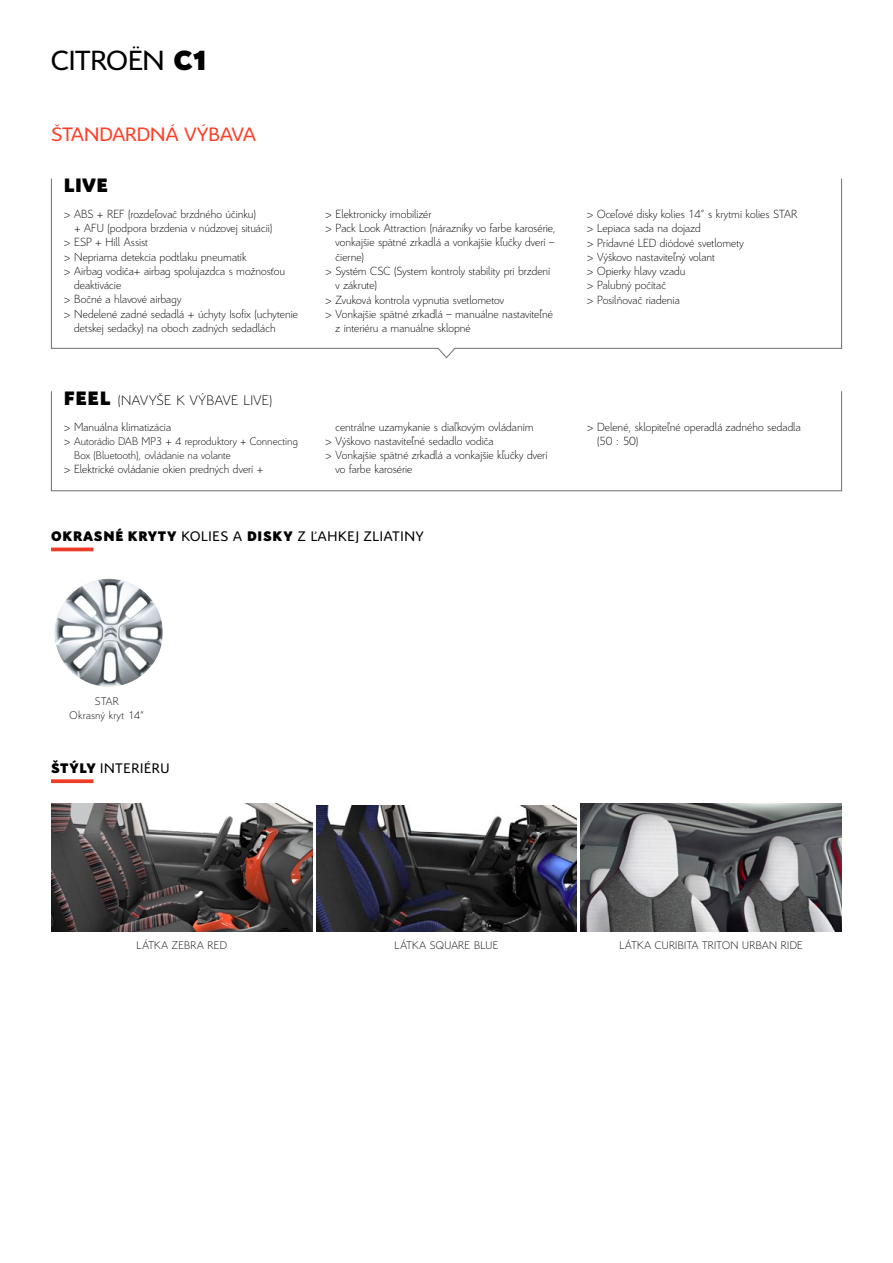
<style>
.page{position:relative;width:893px;height:1263px;background:#fff}
.page>*{position:absolute;margin:0;border:0;box-sizing:border-box;transform-origin:0 0}
.t1{font:30px "Citroen";letter-spacing:-.005em;color:#000;scale:1.04 1}
.t2{font:21px "Citroen";letter-spacing:.005em;color:#ff3f28}
.t3{font:900 21px "Citroen";color:#000}
.t4{font:15px "Citroen";letter-spacing:.05em;color:#000}
.t5{font:300 15px "Citroen";letter-spacing:.025em;color:#000}
.t6{font:300 12.75px/14.2px "Citroen";color:#000}
.t7{font:300 12px/14.2px "Citroen";letter-spacing:.01em;color:#000}
.t8{font:300 12px/13.5px "Citroen";letter-spacing:.03em;color:#000;text-align:center}
.s1{font-weight:900}
.s2{font-weight:900;font-size:21px}
.s3{font-size:12.75px}
</style>
<div class="page">
<svg style="left:51px;top:178px;width:791px;height:181px"></svg>
<div style="left:51px;top:391px;width:791px;height:100px;border:1px solid #6e6e6e"></div>
<hr style="left:51px;top:548px;width:43px;height:3px;background:#ed3c28">
<img style="left:55px;top:579px;width:108px;height:108px;border-radius:54px">
<svg style="left:51px;top:779px;width:43px;height:4px"></svg>
<img style="left:317px;top:805px;width:259px;height:126px">
<img style="left:51px;top:804px;width:262px;height:127px">
<img style="left:580px;top:804px;width:262px;height:127px">
<h1 class="t1" style="left:51px;top:43px;width:151px">CITROËN <span class="s1">C1</span></h1>
<h2 class="t2" style="left:51px;top:122px;width:206px">ŠTANDARDNÁ VÝBAVA</h2>
<h2 class="t3" style="left:64px;top:170px;width:46px">LIVE</h2>
<p class="t6" style="left:64px;top:207px;width:194px">&gt; ABS + REF (rozdeľovač brzdného účinku)</p>
<p class="t6" style="left:74px;top:221px;width:200px">+ AFU (podpora brzdenia v núdzovej situácii)</p>
<p class="t6" style="left:64px;top:235px;width:86px">&gt; ESP + Hill Assist</p>
<p class="t6" style="left:64px;top:249px;width:184px">&gt; Nepriama detekcia podtlaku pneumatík</p>
<p class="t6" style="left:64px;top:264px;width:223px">&gt; Airbag vodiča+ airbag spolujazdca s možnosťou</p>
<p class="t6" style="left:74px;top:278px;width:49px">deaktivácie</p>
<p class="t6" style="left:64px;top:292px;width:119px">&gt; Bočné a hlavové airbagy</p>
<p class="t6" style="left:64px;top:306px;width:236px">&gt; Nedelené zadné sedadlá + úchyty Isofix (uchytenie</p>
<p class="t6" style="left:74px;top:321px;width:203px">detskej sedačky) na oboch zadných sedadlách</p>
<p class="t5" style="left:64px;top:391px;width:210px"><span class="s2">FEEL</span> (NAVYŠE K VÝBAVE LIVE)</p>
<p class="t6" style="left:64px;top:419px;width:109px">&gt; Manuálna klimatizácia</p>
<p class="t7" style="left:74px;top:434px;width:225px;text-indent:-10px"><span class="s3">&gt;</span> Autorádio DAB MP3 + 4 reproduktory + Connecting<br>Box (Bluetooth), ovládanie na volante</p>
<p class="t6" style="left:64px;top:462px;width:201px">&gt; Elektrické ovládanie okien predných dverí +</p>
<p class="t6" style="left:325px;top:207px;width:108px">&gt; Elektronicky imobilizér</p>
<p class="t6" style="left:325px;top:221px;width:232px">&gt; Pack Look Attraction (nárazníky vo farbe karosérie,</p>
<p class="t6" style="left:336px;top:235px;width:220px">vonkajšie spätné zrkadlá a vonkajšie kľučky dverí –</p>
<p class="t6" style="left:336px;top:249px;width:30px">čierne)</p>
<p class="t6" style="left:325px;top:264px;width:227px">&gt; Systém CSC (System kontroly stability pri brzdení</p>
<p class="t6" style="left:336px;top:278px;width:43px">v zákrute)</p>
<p class="t6" style="left:325px;top:292px;width:180px">&gt; Zvuková kontrola vypnutia svetlometov</p>
<p class="t6" style="left:325px;top:306px;width:229px">&gt; Vonkajšie spätné zrkadlá – manuálne nastaviteľné</p>
<p class="t6" style="left:336px;top:321px;width:137px">z interiéru a manuálne sklopné</p>
<p class="t6" style="left:336px;top:419px;width:199px">centrálne uzamykanie s diaľkovým ovládaním</p>
<p class="t6" style="left:325px;top:434px;width:170px">&gt; Výškovo nastaviteľné sedadlo vodiča</p>
<p class="t6" style="left:325px;top:448px;width:224px">&gt; Vonkajšie spätné zrkadlá a vonkajšie kľučky dverí</p>
<p class="t6" style="left:336px;top:462px;width:78px">vo farbe karosérie</p>
<p class="t4" style="left:51px;top:527px;width:374px"><span class="s1">OKRASNÉ KRYTY</span> KOLIES A <span class="s1">DISKY</span> Z ĽAHKEJ ZLIATINY</p>
<p class="t6" style="left:587px;top:207px;width:212px">&gt; Oceľové disky kolies 14” s krytmi kolies STAR &gt; Lepiaca sada na dojazd<br>&gt; Prídavné LED diódové svetlomety<br>&gt; Výškovo nastaviteľný volant<br>&gt; Opierky hlavy vzadu<br>&gt; Palubný počítač<br>&gt; Posilňovač riadenia</p>
<p class="t6" style="left:597px;top:419px;width:205px;text-indent:-10px">&gt; Delené, sklopiteľné operadlá zadného sedadla (50 : 50)</p>
<p class="t8" style="left:70px;top:694px;width:76px">STAR<br>Okrasný kryt 14”</p>
<p class="t4" style="left:51px;top:759px;width:120px"><span class="s1">ŠTÝLY</span> INTERIÉRU</p>
<p class="t7" style="left:137px;top:938px;width:92px">LÁTKA ZEBRA RED</p>
<p class="t8" style="left:395px;top:938px;width:105px">LÁTKA SQUARE BLUE</p>
<p class="t8" style="left:619px;top:938px;width:185px">LÁTKA CURIBITA TRITON URBAN RIDE</p>
</div>
